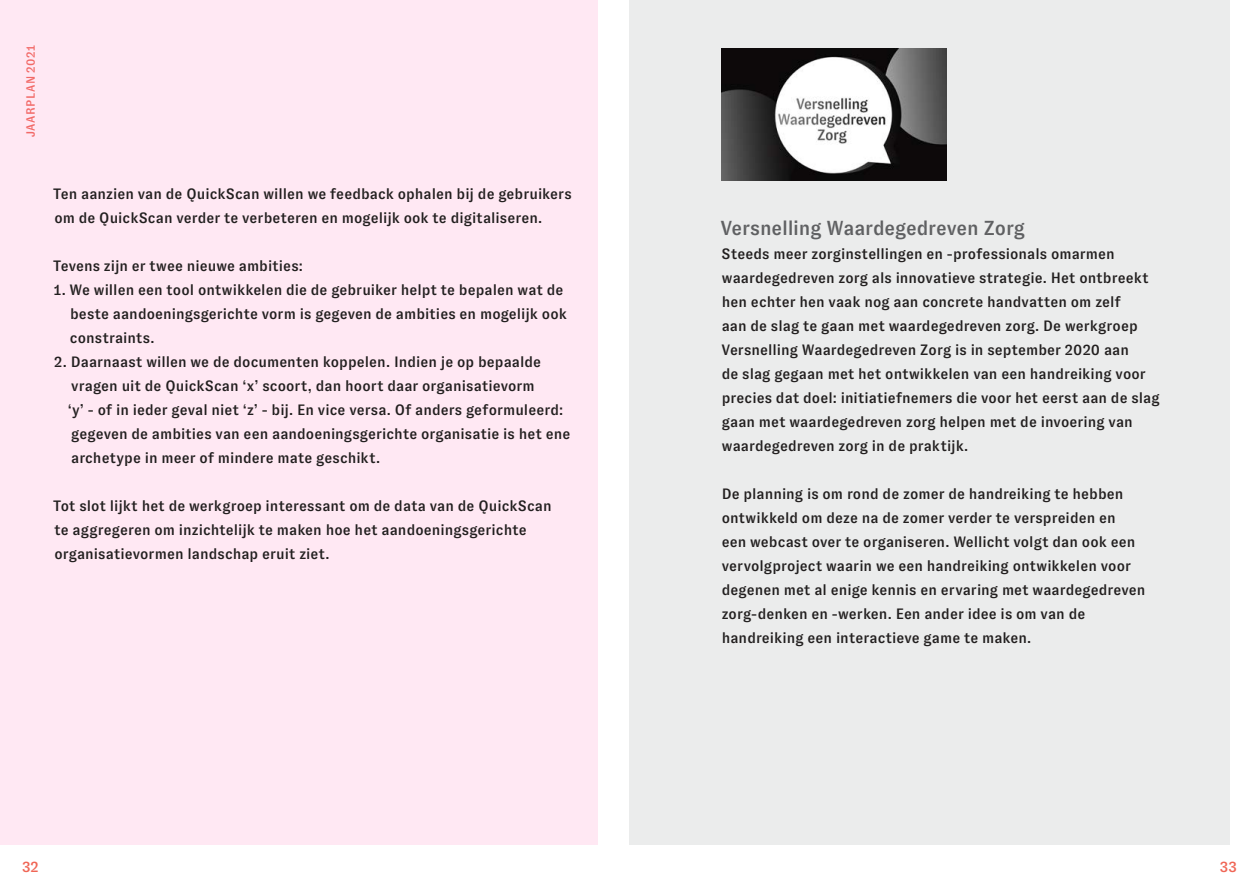
<style>
.page{position:relative;width:1259px;height:893px;background:#fff}
.page>*{position:absolute;margin:0;border:0;box-sizing:border-box;transform-origin:0 0}
.t1{font:500 20.25px "GT Zirkon";letter-spacing:-.005em;color:#5f6062}
.t2{font:500 15px/24px "GT Zirkon";letter-spacing:.005em;color:#221f1f}
.t3{font:500 15px "GT Zirkon";color:#f06656}
.t4{font:500 12px "GT Zirkon";letter-spacing:.04em;color:#f06656}
</style>
<div class="page">
<div style="left:629px;top:0;width:601px;height:845px;background:#ebecec"></div>
<div style="left:0;top:0;width:598px;height:845px;background:#ffe8f3"></div>
<img style="left:721px;top:49px;width:225px;height:131px">
<p class="t4" style="left:24px;top:137px;width:94px;rotate:-90deg">JAARPLAN 2021</p>
<p class="t2" style="left:53px;top:182px;width:520px">Ten aanzien van de QuickScan willen we feedback ophalen bij de gebruikers om de QuickScan verder te verbeteren en mogelijk ook te digitaliseren.</p>
<p class="t2" style="left:53px;top:254px;width:251px">Tevens zijn er twee nieuwe ambities:</p>
<p class="t2" style="left:70px;top:278px;width:498px;text-indent:-16px">1. We willen een tool ontwikkelen die de gebruiker helpt te bepalen wat de beste aandoeningsgerichte vorm is gegeven de ambities en mogelijk ook constraints.</p>
<p class="t2" style="left:68px;top:350px;width:504px;text-indent:-13px">2. Daarnaast willen we de documenten koppelen. Indien je op bepaalde vragen uit de QuickScan ‘x’ scoort, dan hoort daar organisatievorm<br>‘y’ - of in ieder geval niet ‘z’ - bij. En vice versa. Of anders geformuleerd: gegeven de ambities van een aandoeningsgerichte organisatie is het ene archetype in meer of mindere mate geschikt.</p>
<p class="t2" style="left:53px;top:494px;width:500px">Tot slot lijkt het de werkgroep interessant om de data van de QuickScan te aggregeren om inzichtelijk te maken hoe het aandoeningsgerichte organisatievormen landschap eruit ziet.</p>
<h1 class="t1" style="left:720px;top:217px;width:306px">Versnelling Waardegedreven Zorg</h1>
<p class="t2" style="left:721px;top:242px;width:440px">Steeds meer zorginstellingen en -professionals omarmen waardegedreven zorg als innovatieve strategie. Het ontbreekt hen echter hen vaak nog aan concrete handvatten om zelf<br>aan de slag te gaan met waardegedreven zorg. De werkgroep Versnelling Waardegedreven Zorg is in september 2020 aan<br>de slag gegaan met het ontwikkelen van een handreiking voor precies dat doel: initiatiefnemers die voor het eerst aan de slag gaan met waardegedreven zorg helpen met de invoering van waardegedreven zorg in de praktijk.</p>
<p class="t2" style="left:721px;top:482px;width:425px">De planning is om rond de zomer de handreiking te hebben ontwikkeld om deze na de zomer verder te verspreiden en<br>een webcast over te organiseren. Wellicht volgt dan ook een vervolgproject waarin we een handreiking ontwikkelen voor degenen met al enige kennis en ervaring met waardegedreven zorg-denken en -werken. Een ander idee is om van de handreiking een interactieve game te maken.</p>
<p class="t3" style="left:22px;top:859px;width:18px">32</p>
<p class="t3" style="left:1220px;top:859px;width:18px">33</p>
</div>
